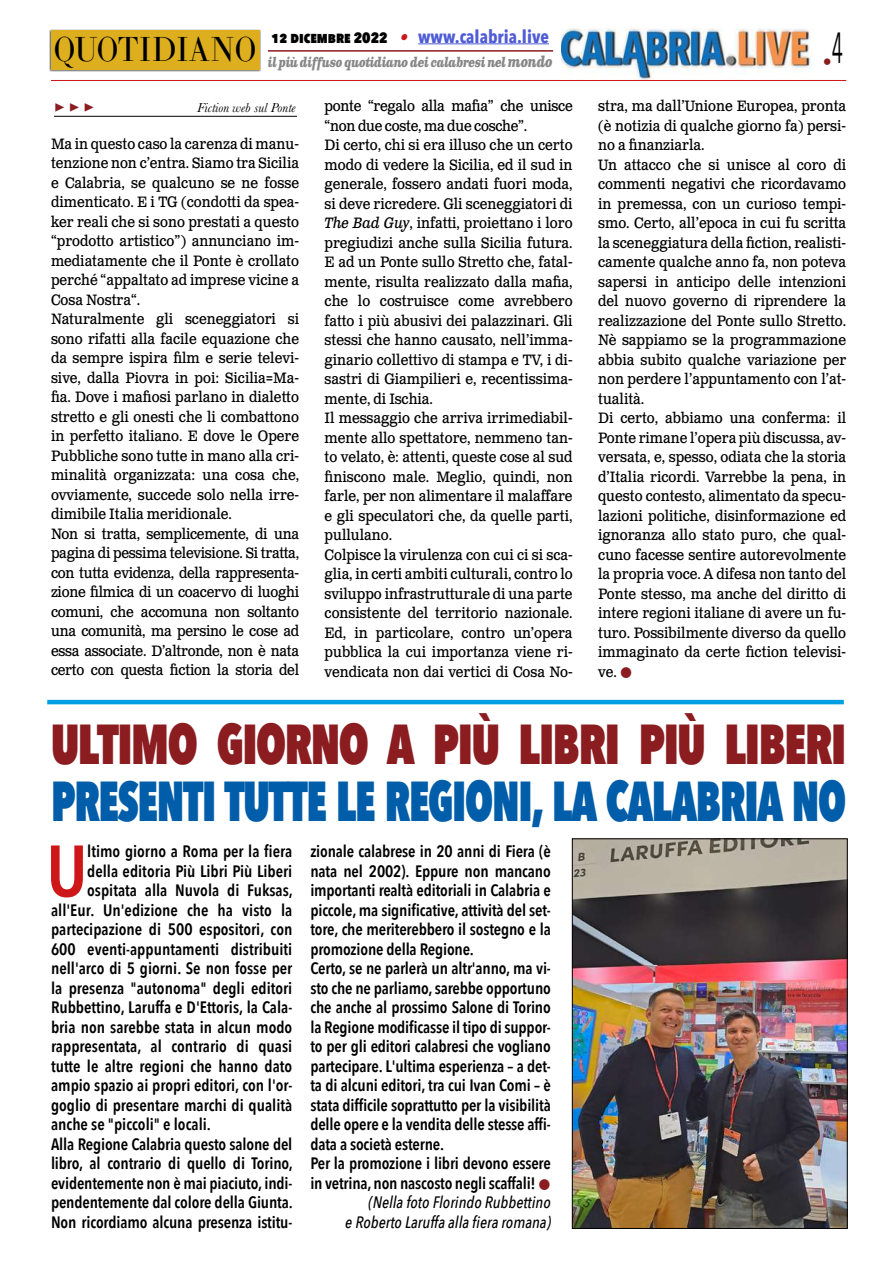
<style>
.page{position:relative;width:893px;height:1263px;background:#fff}
.page>*{position:absolute;margin:0;border:0;box-sizing:border-box;transform-origin:0 0}
.t1{font:600 71.55px "Avenir Next Condensed";color:#cd1719}
.t2{font:800 56.1px "Avenir Next Condensed";letter-spacing:-.03em;color:#005da9;scale:.78 1}
.t3{font:800 56.1px "Avenir Next Condensed";letter-spacing:-.03em;color:#8b1c1f;scale:.84 1}
.t4{font:34.2px "LTC Bodoni 175 Pro";color:#000;scale:.88 1}
.t5{font:700 18px "Avenir Next Condensed";color:#4f5cd6}
.t6{font:700 18px "Minion Pro";color:#8b1c1f}
.t7{font:18px "Avenir Next Condensed";color:#8b1c1f}
.t8{font:600 16.5px/19.5px "Avenir Next Condensed";letter-spacing:-.01em;color:#000}
.t9{font:italic 500 16.5px/19.5px "Avenir Next Condensed";color:#000;text-align:right}
.t10{font:15px/19.5px "Clarendon Text Pro";color:#000;scale:.9 1}
.t11{font:italic 700 13.5px "Clarendon Text Pro";letter-spacing:-.05em;color:#878787;scale:.79 1}
.t12{font:italic 13.5px "Baskerville";color:#000}
.s1{font-weight:800;font-size:15px;color:#000}
.s2{font-family:"Clarendon Text Pro";font-style:italic;font-size:16.5px;color:#ca181a}
.s3{font-size:15px}
.s4{font-style:italic}
</style>
<div class="page">
<img style="left:561px;top:28px;width:251px;height:52px">
<hr style="left:51px;top:80px;width:795px;height:1px;background:#cd1719">
<div style="left:49px;top:29px;width:212px;height:43px;background:#000;opacity:.75"></div>
<div style="left:51px;top:31px;width:208px;height:39px;background:#ddae1e"></div>
<hr style="left:418px;top:43px;width:131px;height:1px;background:#4f5cd6">
<hr style="left:268px;top:50px;width:285px;height:2px;background:#8b1c1f">
<hr style="left:54px;top:116px;width:243px;height:1px;background:#000">
<img style="left:574px;top:840px;width:271px;height:387px">
<div style="left:572px;top:838px;width:275px;height:391px;border:1px solid #000"></div>
<hr style="left:47px;top:700px;width:797px;height:4px;background:#009fe3">
<h3 class="t4" style="left:54px;top:27px;width:232px">QUOTIDIANO</h3>
<p class="t5" style="left:272px;top:25px;width:279px"><span class="s1">12 dicembre 2022</span> <span class="s2">•</span> www.calabria.live</p>
<p class="t11" style="left:268px;top:53px;width:362px">il più diffuso quotidiano dei calabresi nel <span class="s3">mondo</span></p>
<p class="t7" style="left:823px;top:46px;width:22px">•<sup>4</sup></p>
<p class="t6" style="left:54px;top:93px;width:42px">▶ ▶ ▶</p>
<p class="t12" style="left:197px;top:99px;width:100px">Fiction web sul Ponte</p>
<p class="t10" style="left:51px;top:135px;width:277px">Ma in questo caso la carenza di manu&shy;tenzione non c’entra. Siamo tra Sicilia e Calabria, se qualcuno se ne fosse dimenticato. E i TG (condotti da spea&shy;ker reali che si sono prestati a questo “prodotto artistico”) annunciano im&shy;mediatamente che il Ponte è crollato perché “appaltato ad imprese vicine a Cosa Nostra“.<br>Naturalmente gli sceneggiatori si sono rifatti alla facile equazione che da sempre ispira film e serie televi&shy;sive, dalla Piovra in poi: Sicilia=Ma&shy;fia. Dove i mafiosi parlano in dialetto stretto e gli onesti che li combattono in perfetto italiano. E dove le Opere Pubbliche sono tutte in mano alla cri&shy;minalità organizzata: una cosa che, ovviamente, succede solo nella irre&shy;dimibile Italia meridionale.<br>Non si tratta, semplicemente, di una pagina di pessima televisione. Si tratta, con tutta evidenza, della rappresenta&shy;zione filmica di un coacervo di luoghi comuni, che accomuna non soltanto una comunità, ma persino le cose ad essa associate. D’altronde, non è nata certo con questa fiction la storia del</p>
<p class="t10" style="left:325px;top:97px;width:277px">ponte “regalo alla mafia” che unisce “non due coste, ma due cosche”.<br>Di certo, chi si era illuso che un certo modo di vedere la Sicilia, ed il sud in generale, fossero andati fuori moda, si deve ricredere. Gli sceneggiatori di <span class="s4">The Bad Guy</span>, infatti, proiettano i loro pregiudizi anche sulla Sicilia futura.<br>E ad un Ponte sullo Stretto che, fatal&shy;mente, risulta realizzato dalla mafia, che lo costruisce come avrebbero fatto i più abusivi dei palazzinari. Gli stessi che hanno causato, nell’imma&shy;ginario collettivo di stampa e TV, i di&shy;sastri di Giampilieri e, recentissima&shy;mente, di Ischia.<br>Il messaggio che arriva irrimediabil&shy;mente allo spettatore, nemmeno tan&shy;to velato, è: attenti, queste cose al sud finiscono male. Meglio, quindi, non farle, per non alimentare il malaffare e gli speculatori che, da quelle parti, pullulano.<br>Colpisce la virulenza con cui ci si sca&shy;glia, in certi ambiti culturali, contro lo sviluppo infrastrutturale di una parte consistente del territorio nazionale.<br>Ed, in particolare, contro un’opera pubblica la cui importanza viene ri&shy;vendicata non dai vertici di Cosa No-</p>
<p class="t10" style="left:598px;top:97px;width:277px">stra, ma dall’Unione Europea, pronta (è notizia di qualche giorno fa) persi&shy;no a finanziarla.<br>Un attacco che si unisce al coro di commenti negativi che ricordavamo in premessa, con un curioso tempi&shy;smo. Certo, all’epoca in cui fu scritta la sceneggiatura della fiction, realisti&shy;camente qualche anno fa, non poteva sapersi in anticipo delle intenzioni del nuovo governo di riprendere la realizzazione del Ponte sullo Stretto.<br>Nè sappiamo se la programmazione abbia subito qualche variazione per non perdere l’appuntamento con l’at&shy;tualità.<br>Di certo, abbiamo una conferma: il Ponte rimane l’opera più discussa, av&shy;versata, e, spesso, odiata che la storia d’Italia ricordi. Varrebbe la pena, in questo contesto, alimentato da specu&shy;lazioni politiche, disinformazione ed ignoranza allo stato puro, che qual&shy;cuno facesse sentire autorevolmente la propria voce. A difesa non tanto del Ponte stesso, ma anche del diritto di intere regioni italiane di avere un fu&shy;turo. Possibilmente diverso da quello immaginato da certe fiction televisi&shy;ve.</p>
<h2 class="t3" style="left:51px;top:709px;width:948px">ULTIMO GIORNO A PIÙ LIBRI PIÙ LIBERI</h2>
<h2 class="t2" style="left:51px;top:766px;width:1021px">PRESENTI TUTTE LE REGIONI, LA CALABRIA NO</h2>
<h1 class="t1" style="left:47px;top:809px;width:42px">U</h1>
<p class="t8" style="left:87px;top:841px;width:207px">ltimo giorno a Roma per la fiera</p>
<p class="t8" style="left:310px;top:841px;width:242px">zionale calabrese in 20 anni di Fiera (è nata nel 2002). Eppure non mancano importanti realtà editoriali in Calabria e piccole, ma significative, attività del set&shy;tore, che meriterebbero il sostegno e la promozione della Regione.<br>Certo, se ne parlerà un altr'anno, ma vi&shy;sto che ne parliamo, sarebbe opportuno che anche al prossimo Salone di Torino la Regione modificasse il tipo di suppor&shy;to per gli editori calabresi che vogliano partecipare. L'ultima esperienza – a det&shy;ta di alcuni editori, tra cui Ivan Comi – è stata difficile soprattutto per la visibilità delle opere e la vendita delle stesse affi&shy;data a società esterne.<br>Per la promozione i libri devono essere in vetrina, non nascosto negli scaffali!</p>
<p class="t9" style="left:345px;top:1193px;width:207px">(Nella foto Florindo Rubbettino<br>e Roberto Laruffa alla fiera romana)</p>
<p class="t8" style="left:87px;top:861px;width:207px">della editoria Più Libri Più Liberi</p>
<p class="t8" style="left:87px;top:880px;width:207px">ospitata alla Nuvola di Fuksas,</p>
<p class="t8" style="left:51px;top:900px;width:243px">all'Eur. Un'edizione che ha visto la</p>
<p class="t8" style="left:51px;top:919px;width:243px">partecipazione di 500 espositori, con</p>
<p class="t8" style="left:51px;top:939px;width:243px">600 eventi-appuntamenti distribuiti</p>
<p class="t8" style="left:51px;top:958px;width:243px">nell'arco di 5 giorni. Se non fosse per</p>
<p class="t8" style="left:51px;top:978px;width:243px">la presenza "autonoma" degli editori</p>
<p class="t8" style="left:51px;top:997px;width:243px">Rubbettino, Laruffa e D'Ettoris, la Cala-</p>
<p class="t8" style="left:51px;top:1017px;width:243px">bria non sarebbe stata in alcun modo</p>
<p class="t8" style="left:51px;top:1036px;width:243px">rappresentata, al contrario di quasi</p>
<p class="t8" style="left:51px;top:1056px;width:243px">tutte le altre regioni che hanno dato</p>
<p class="t8" style="left:51px;top:1075px;width:243px">ampio spazio ai propri editori, con l'or-</p>
<p class="t8" style="left:51px;top:1095px;width:243px">goglio di presentare marchi di qualità</p>
<p class="t8" style="left:51px;top:1114px;width:161px">anche se "piccoli" e locali.</p>
<p class="t8" style="left:51px;top:1134px;width:243px">Alla Regione Calabria questo salone del</p>
<p class="t8" style="left:51px;top:1153px;width:243px">libro, al contrario di quello di Torino,</p>
<p class="t8" style="left:51px;top:1173px;width:243px">evidentemente non è mai piaciuto, indi-</p>
<p class="t8" style="left:51px;top:1192px;width:243px">pendentemente dal colore della Giunta.</p>
<p class="t8" style="left:51px;top:1212px;width:243px">Non ricordiamo alcuna presenza istitu-</p>
</div>
